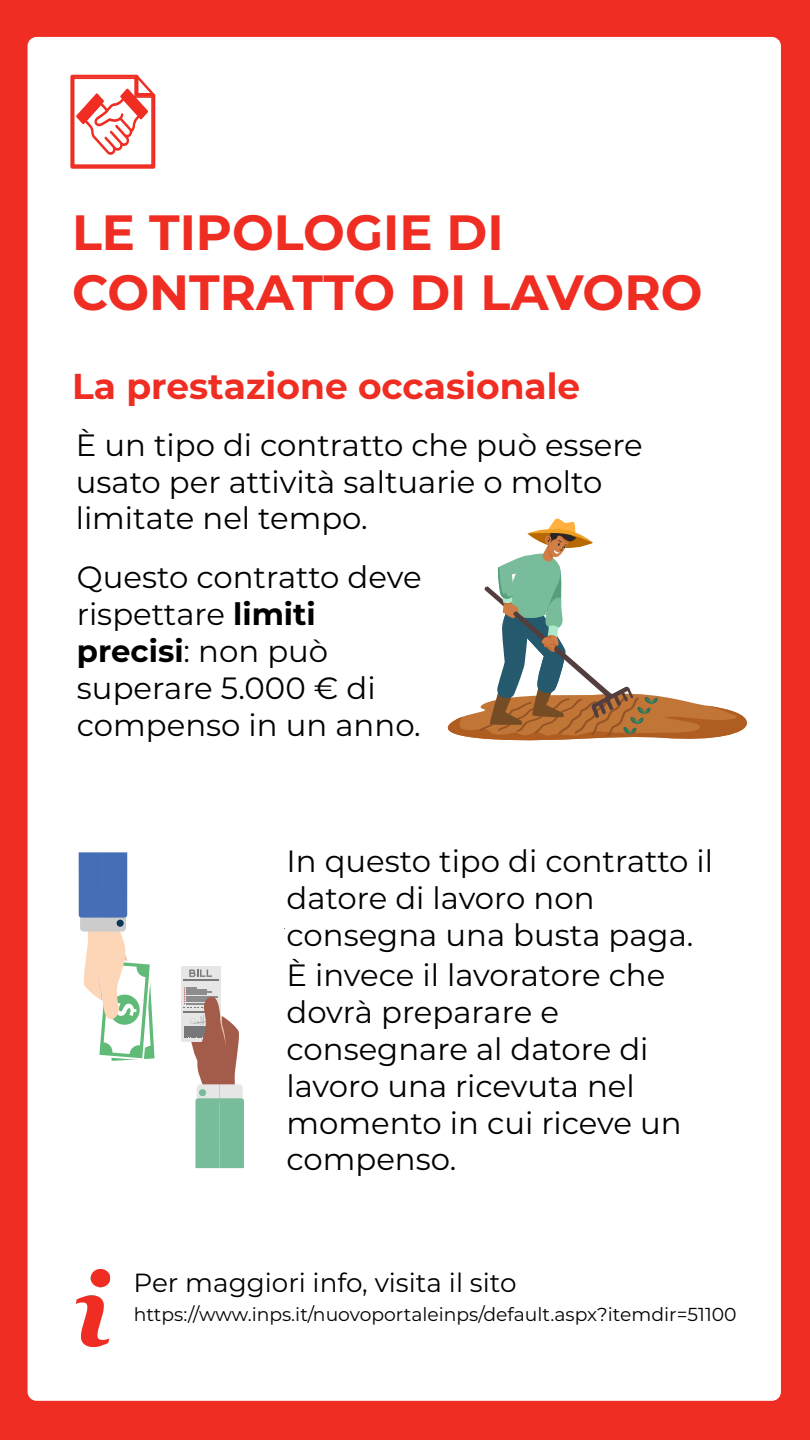
<style>
.page{position:relative;width:810px;height:1440px;background:#ef2d22}
.page>*{position:absolute;margin:0;border:0;box-sizing:border-box;transform-origin:0 0}
.t1{font:700 49.5px/59.4px "Montserrat";color:#ef2d22}
.t2{font:700 36px "Montserrat";color:#ef2d22}
.t3{font:30.75px/36.9px "Montserrat";color:#000}
.t4{font:26.25px "Montserrat";color:#000}
.t5{font:18.75px "Montserrat";color:#000}
.s1{font-weight:700}
</style>
<div class="page">
<div style="left:28px;top:37px;width:753px;height:1364px;background:#fff;border-radius:9px"></div>
<svg style="left:70px;top:74px;width:86px;height:95px"></svg>
<div style="left:181px;top:966px;width:39px;height:76px;background:#e6e6e6"></div>
<svg style="left:189px;top:970px;width:23px;height:7px"></svg>
<hr style="left:183px;top:980px;width:35px;height:1px;background:#78787a">
<hr style="left:183px;top:1012px;width:35px;height:1px;background:#78787a">
<svg style="left:79px;top:852px;width:76px;height:209px"></svg>
<svg style="left:184px;top:987px;width:60px;height:181px"></svg>
<svg style="left:447px;top:518px;width:300px;height:223px"></svg>
<img style="left:75px;top:1270px;width:36px;height:77px">
<h1 class="t1" style="left:72px;top:200px;width:632px">LE TIPOLOGIE DI<br>CONTRATTO DI LAVORO</h1>
<p class="t2" style="left:72px;top:361px;width:510px">La prestazione occasionale</p>
<p class="t3" style="left:76px;top:425px;width:569px">È un tipo di contratto che può essere usato per attività saltuarie o molto limitate nel tempo.</p>
<p class="t3" style="left:77px;top:558px;width:346px">Questo contratto deve rispettare <span class="s1">limiti precisi</span>: non può superare 5.000 € di compenso in un anno.</p>
<p class="t3" style="left:286px;top:842px;width:428px">In questo tipo di contratto il datore di lavoro non consegna una busta paga.</p>
<p class="t3" style="left:286px;top:955px;width:397px">È invece il lavoratore che dovrà preparare e consegnare al datore di lavoro una ricevuta nel momento in cui riceve un compenso.</p>
<p class="t4" style="left:134px;top:1265px;width:385px">Per maggiori info, visita il sito</p>
<p class="t5" style="left:134px;top:1302px;width:604px">https://www.inps.it/nuovoportaleinps/default.aspx?itemdir=51100</p>
</div>
